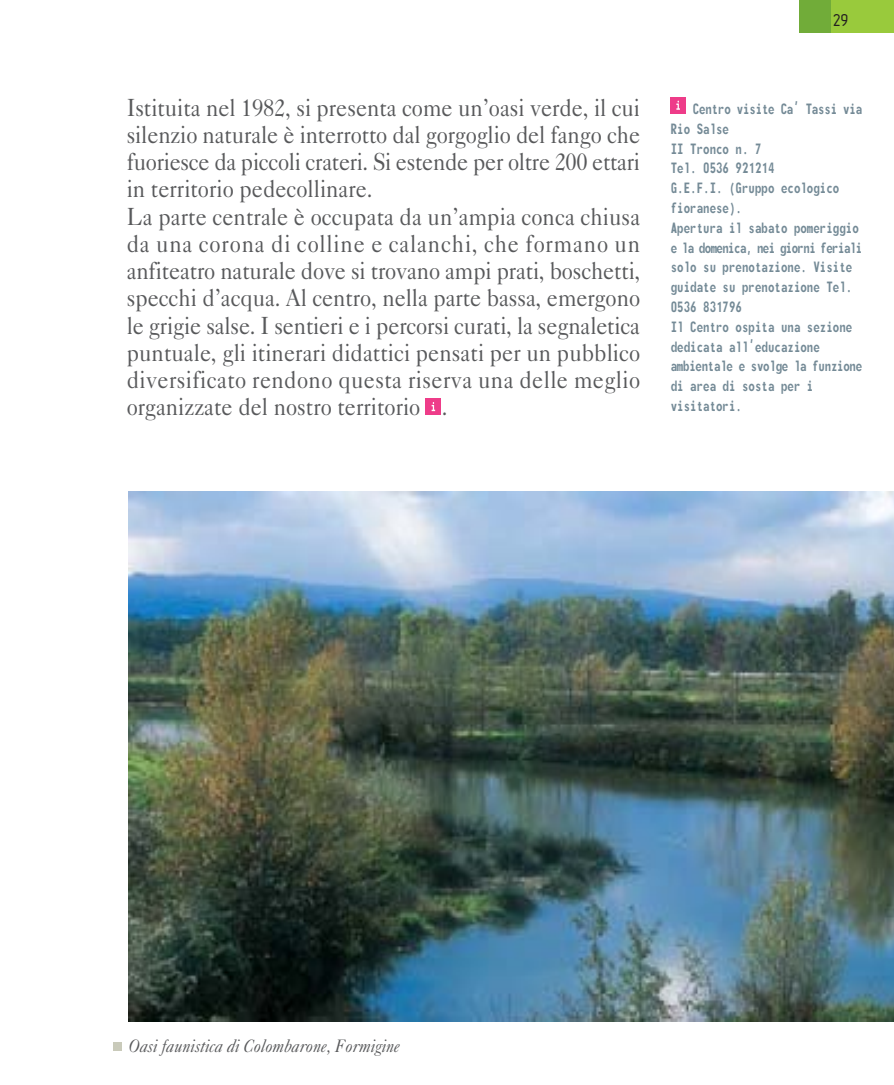
<style>
.page{position:relative;width:894px;height:1085px;background:#fff}
.page>*{position:absolute;margin:0;border:0;box-sizing:border-box;transform-origin:0 0}
.t1{font:24.75px/27.2px "Caslon Five Forty";letter-spacing:-.005em;color:#58595b;scale:.9 1}
.t2{font:18px/19.8px "Monofonto";color:#748a96;scale:.9 1}
.t3{font:italic 18px "Caslon Five Forty";color:#58595b;scale:.9 1}
.t4{font:18px "Isonorm 3098";color:#231f20}
</style>
<div class="page">
<div style="left:426px;top:398px;width:15px;height:17px;background:#ee3c89"></div>
<svg style="left:431px;top:402px;width:4px;height:9px"></svg>
<div style="left:670px;top:97px;width:15px;height:17px;background:#ee3c89"></div>
<svg style="left:676px;top:101px;width:3px;height:9px"></svg>
<div style="left:829px;top:0;width:64px;height:32px;background:#99ca3c"></div>
<div style="left:798px;top:0;width:31px;height:32px;background:#71ac39"></div>
<img style="left:129px;top:491px;width:764px;height:530px">
<div style="left:113px;top:1042px;width:8px;height:8px;background:#c9caba"></div>
<p class="t4" style="left:833px;top:14px;width:17px">29</p>
<p class="t1" style="left:127px;top:96px;width:571px">Istituita nel 1982, si presenta come un’oasi verde, il cui silenzio naturale è interrotto dal gorgoglio del fango che fuoriesce da piccoli crateri. Si estende per oltre 200 ettari in territorio pedecollinare.<br>La parte centrale è occupata da un’ampia conca chiusa da una corona di colline e calanchi, che formano un anfiteatro naturale dove si trovano ampi prati, boschetti, specchi d’acqua. Al centro, nella parte bassa, emergono le grigie salse. I sentieri e i percorsi curati, la segnaletica puntuale, gli itinerari didattici pensati per un pubblico diversificato rendono questa riserva una delle meglio organizzate del nostro territorio .</p>
<p class="t2" style="left:670px;top:98px;width:214px;text-indent:22px">Centro visite Ca’ Tassi via<br>Rio Salse<br>II Tronco n. 7<br>Tel. 0536 921214 –<br>G.E.F.I. (Gruppo ecologico fioranese).<br>Apertura il sabato pomeriggio e la domenica, nei giorni feriali solo su prenotazione. Visite guidate su prenotazione Tel.<br>0536 831796<br>Il Centro ospita una sezione dedicata all’educazione ambientale e svolge la funzione di area di sosta per i visitatori.</p>
<p class="t3" style="left:129px;top:1039px;width:302px">Oasi faunistica di Colombarone, Formigine</p>
</div>
